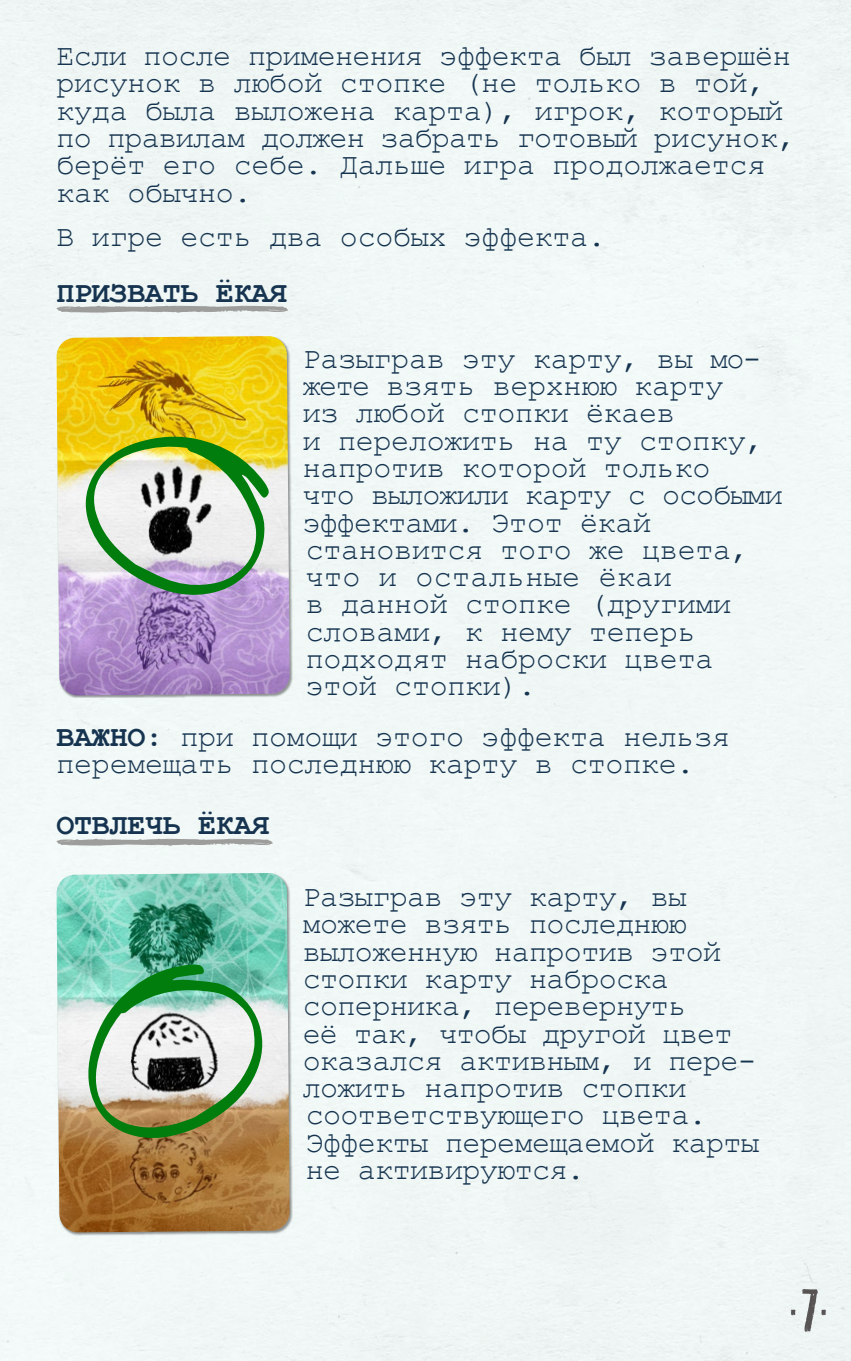
<style>
.page{position:relative;width:851px;height:1361px;background:#fff}
.page>*{position:absolute;margin:0;border:0;box-sizing:border-box;transform-origin:0 0}
.t1{font:50.4px "Bad Poser";color:#565352;scale:1.37 1}
.t2{font:30px/27.3px "Courier New";letter-spacing:-.01em;color:#163450}
.t3{font:700 30px "Courier New";letter-spacing:-.01em;color:#163450}
.s1{font-weight:700}
</style>
<div class="page">
<svg style="left:56px;top:305px;width:232px;height:8px;background:#b8bab9"></svg>
<svg style="left:56px;top:838px;width:217px;height:8px"></svg>
<div style="left:57px;top:337px;width:236px;height:361px;background:#000;opacity:.4"></div>
<img style="left:56px;top:336px;width:234px;height:359px">
<svg style="left:85px;top:435px;width:184px;height:161px"></svg>
<div style="left:57px;top:873px;width:236px;height:363px;background:#000;opacity:.4"></div>
<img style="left:56px;top:873px;width:234px;height:359px">
<svg style="left:88px;top:964px;width:174px;height:175px"></svg>
<p class="t2" style="left:57px;top:41px;width:740px">Если после применения эффекта был завершён рисунок в любой стопке (не только в той, куда была выложена карта), игрок, который по правилам должен забрать готовый рисунок, берёт его себе. Дальше игра продолжается как обычно.</p>
<p class="t2" style="left:57px;top:222px;width:550px">В игре есть два особых эффекта.</p>
<p class="t3" style="left:57px;top:274px;width:232px">ПРИЗВАТЬ ЁКАЯ</p>
<p class="t2" style="left:303px;top:344px;width:481px">Разыграв эту карту, вы мо&shy;жете взять верхнюю карту<br>из любой стопки ёкаев<br>и переложить на ту стопку, напротив которой только<br>что выложили карту с особыми эффектами. Этот ёкай становится того же цвета, что и остальные ёкаи<br>в данной стопке (другими словами, к нему теперь подходят наброски цвета этой стопки).</p>
<p class="t2" style="left:57px;top:721px;width:674px"><span class="s1">ВАЖНО:</span> при помощи этого эффекта нельзя перемещать последнюю карту в стопке.</p>
<p class="t3" style="left:57px;top:806px;width:214px">ОТВЛЕЧЬ ЁКАЯ</p>
<p class="t2" style="left:303px;top:882px;width:458px">Разыграв эту карту, вы можете взять последнюю выложенную напротив этой стопки карту наброска соперника, перевернуть<br>её так, чтобы другой цвет оказался активным, и пере&shy;ложить напротив стопки соответствующего цвета.<br>Эффекты перемещаемой карты не активируются.</p>
<h1 class="t1" style="left:790px;top:1261px;width:28px">.7.</h1>
</div>
